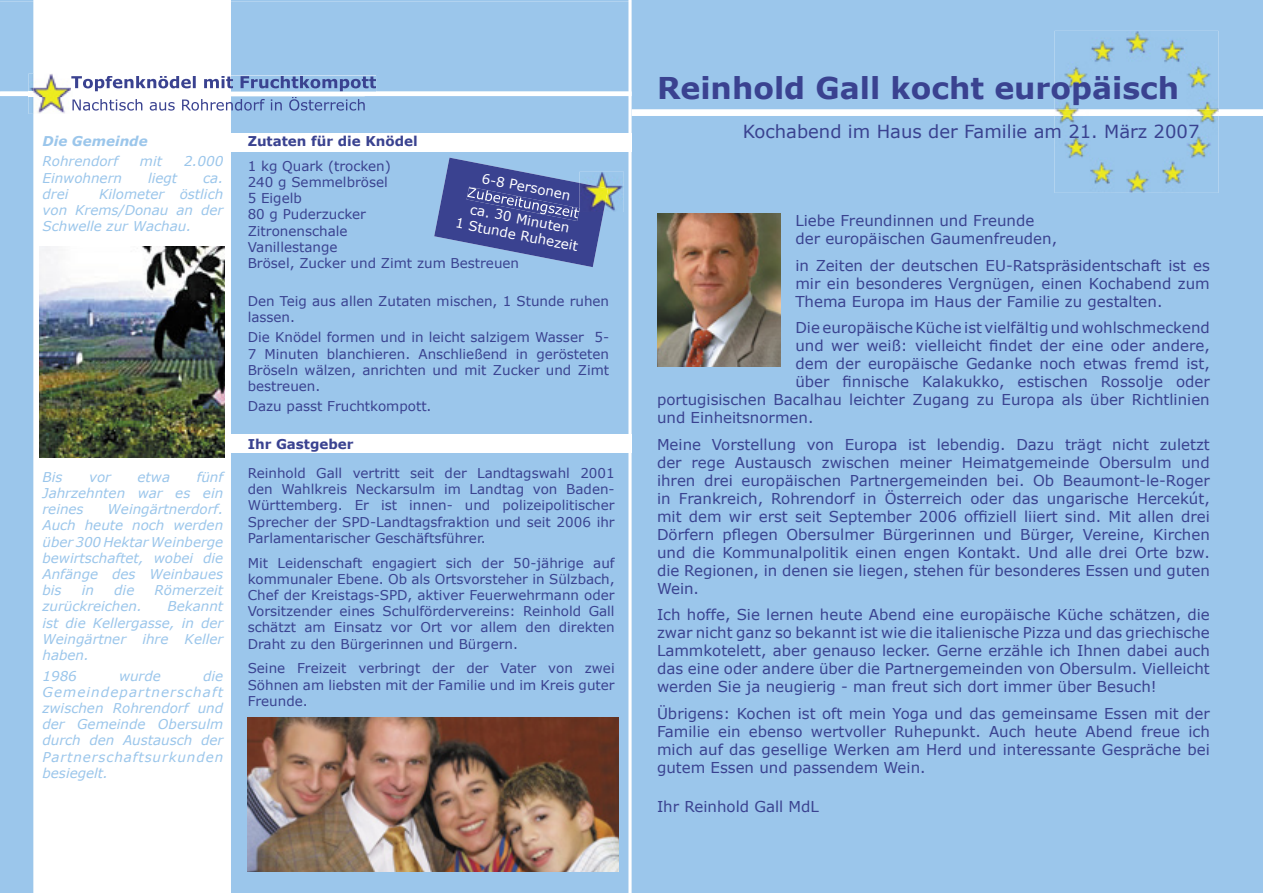
<style>
.page{position:relative;width:1263px;height:893px;background:#fff}
.page>*{position:absolute;margin:0;border:0;box-sizing:border-box;transform-origin:0 0}
.t1{font:700 30px "Verdana";color:#3a4290}
.t2{font:18px "Verdana";color:#3a4290}
.t3{font:15px/18px "Verdana";color:#3a4290;text-align:justify}
.t4{font:13.5px/16.2px "Verdana";color:#3a4290;text-align:justify}
.t5{font:italic 13.5px/16.2px "Verdana";color:#9bc6eb;text-align:justify}
.t6{font:13.5px/16.2px "Verdana";color:#fff;text-align:center}
.t7{font:700 13.5px "Verdana";color:#3a4290}
.t8{font:italic 700 13.5px "Verdana";color:#9bc6eb}
</style>
<div class="page">
<div style="left:631px;top:0;width:632px;height:893px;background:#9bc6eb"></div>
<img style="left:657px;top:213px;width:123px;height:153px">
<hr style="left:1218px;top:111px;width:45px;height:3px;background:#fff">
<hr style="left:631px;top:111px;width:423px;height:3px;background:#fff">
<hr style="left:1218px;top:109px;width:45px;height:2px;background:#fff">
<hr style="left:631px;top:109px;width:423px;height:2px;background:#fff">
<hr style="left:1218px;top:114px;width:45px;height:2px;background:#fff">
<hr style="left:631px;top:114px;width:423px;height:2px;background:#fff">
<div style="left:0;top:1px;width:628px;height:892px;background:#9bc6eb"></div>
<svg style="left:34px;top:1px;width:197px;height:892px"></svg>
<svg style="left:231px;top:76px;width:145px;height:15px;background:#7897cb"></svg>
<svg style="left:73px;top:76px;width:158px;height:15px"></svg>
<svg style="left:231px;top:97px;width:134px;height:14px;background:#85a9d7"></svg>
<svg style="left:73px;top:97px;width:158px;height:14px"></svg>
<div style="left:220px;top:133px;width:411px;height:18px;background:#fff"></div>
<div style="left:225px;top:435px;width:406px;height:18px;background:#fff"></div>
<hr style="left:73px;top:92px;width:558px;height:4px;background:#fff">
<hr style="left:0;top:92px;width:28px;height:4px;background:#fff">
<img style="left:603px;top:172px;width:21px;height:40px">
<img style="left:603px;top:183px;width:5px;height:29px">
<svg style="left:434px;top:158px;width:169px;height:109px;background:#5d6fac"></svg>
<img style="left:28px;top:74px;width:45px;height:40px">
<svg style="left:71px;top:76px;width:2px;height:15px"></svg>
<svg style="left:72px;top:97px;width:1px;height:14px"></svg>
<img style="left:28px;top:92px;width:45px;height:4px">
<img style="left:39px;top:247px;width:185px;height:210px">
<img style="left:1054px;top:31px;width:164px;height:162px">
<img style="left:1054px;top:109px;width:164px;height:7px">
<img style="left:247px;top:717px;width:371px;height:155px">
<p class="t8" style="left:43px;top:133px;width:107px">Die Gemeinde</p>
<p class="t5" style="left:43px;top:153px;width:77px">Rohrendorf</p>
<p class="t5" style="left:140px;top:153px;width:24px">mit</p>
<p class="t5" style="left:184px;top:153px;width:41px">2.000</p>
<p class="t5" style="left:43px;top:169px;width:81px">Einwohnern</p>
<p class="t5" style="left:148px;top:169px;width:31px">liegt</p>
<p class="t5" style="left:203px;top:169px;width:22px">ca.</p>
<p class="t5" style="left:43px;top:185px;width:27px">drei</p>
<p class="t5" style="left:43px;top:185px;width:182px;text-indent:57px">Kilometer östlich von Krems/Donau an der Schwelle zur Wachau.</p>
<p class="t5" style="left:43px;top:468px;width:182px;text-indent:154px">fünf Jahrzehnten war es ein reines</p>
<p class="t5" style="left:43px;top:468px;width:21px">Bis</p>
<p class="t5" style="left:89px;top:468px;width:23px">vor</p>
<p class="t5" style="left:138px;top:468px;width:34px">etwa</p>
<p class="t5" style="left:43px;top:501px;width:182px;text-indent:65px">Weingärtnerdorf.<br>Auch heute noch werden über 300 Hektar Weinberge bewirtschaftet, wobei die Anfänge des Weinbaues bis</p>
<p class="t5" style="left:82px;top:582px;width:14px">in</p>
<p class="t5" style="left:114px;top:582px;width:22px">die</p>
<p class="t5" style="left:155px;top:582px;width:70px">Römerzeit</p>
<p class="t5" style="left:43px;top:598px;width:101px">zurückreichen.</p>
<p class="t5" style="left:43px;top:598px;width:182px;text-indent:125px">Bekannt ist die Kellergasse, in der Weingärtner ihre Keller haben.</p>
<p class="t5" style="left:43px;top:667px;width:36px">1986</p>
<p class="t5" style="left:119px;top:667px;width:43px">wurde</p>
<p class="t5" style="left:43px;top:667px;width:182px;text-indent:161px">die Gemeindepartnerschaft zwischen Rohrendorf und der Gemeinde Obersulm durch den Austausch der Partnerschaftsurkunden besiegelt.</p>
<p class="t7" style="left:248px;top:133px;width:172px">Zutaten für die Knödel</p>
<p class="t4" style="left:248px;top:157px;width:273px;text-align:left">1 kg Quark (trocken)<br>240 g Semmelbrösel<br>5 Eigelb<br>80 g Puderzucker<br>Zitronenschale<br>Vanillestange<br>Brösel, Zucker und Zimt zum Bestreuen</p>
<p class="t4" style="left:248px;top:292px;width:363px">Den Teig aus allen Zutaten mischen, 1 Stunde ruhen lassen.</p>
<p class="t4" style="left:248px;top:329px;width:363px">Die Knödel formen und in leicht salzigem Wasser 5- 7 Minuten blanchieren. Anschließend in gerösteten Bröseln wälzen, anrichten und mit Zucker und Zimt bestreuen.</p>
<p class="t4" style="left:248px;top:398px;width:185px">Dazu passt Fruchtkompott.</p>
<p class="t7" style="left:248px;top:435px;width:107px">Ihr Gastgeber</p>
<p class="t6" style="left:484px;top:170px;width:92px;rotate:11deg">6-8 Personen</p>
<p class="t6" style="left:460px;top:198px;width:126px;rotate:11deg">ca. 30 Minuten<br>1 Stunde Ruhezeit</p>
<p class="t4" style="left:248px;top:465px;width:368px">Reinhold Gall vertritt seit der Landtagswahl 2001 den Wahlkreis Neckarsulm im Landtag von Baden-Württemberg. Er ist innen- und polizeipolitischer Sprecher der SPD-Landtagsfraktion und seit 2006 ihr Parlamentarischer Geschäftsführer.</p>
<p class="t4" style="left:248px;top:554px;width:368px">Mit Leidenschaft engagiert sich der 50-jährige auf kommunaler Ebene. Ob als Ortsvorsteher in Sülzbach, Chef der Kreistags-SPD, aktiver Feuerwehrmann oder Vorsitzender eines Schulfördervereins: Reinhold Gall schätzt am Einsatz vor Ort vor allem den direkten Draht zu den Bürgerinnen und Bürgern.</p>
<p class="t4" style="left:248px;top:660px;width:368px">Seine Freizeit verbringt der der Vater von zwei Söhnen am liebsten mit der Familie und im Kreis guter Freunde.</p>
<h1 class="t1" style="left:657px;top:69px;width:524px">Reinhold Gall kocht europäisch</h1>
<p class="t2" style="left:743px;top:120px;width:458px">Kochabend im Haus der Familie am 21. März 2007</p>
<p class="t3" style="left:795px;top:211px;width:263px">Liebe Freundinnen und Freunde der europäischen Gaumenfreuden,</p>
<p class="t3" style="left:795px;top:256px;width:416px">in Zeiten der deutschen EU-Ratspräsidentschaft ist es mir ein besonderes Vergnügen, einen Kochabend zum Thema Europa im Haus der Familie zu gestalten.</p>
<p class="t3" style="left:795px;top:318px;width:416px">Die europäische Küche ist vielfältig und wohlschmeckend</p>
<p class="t3" style="left:795px;top:336px;width:416px">und wer weiß: vielleicht findet der eine oder andere,</p>
<p class="t3" style="left:795px;top:354px;width:416px">dem der europäische Gedanke noch etwas fremd ist,</p>
<p class="t3" style="left:795px;top:372px;width:416px">über finnische Kalakukko, estischen Rossolje oder</p>
<p class="t3" style="left:657px;top:390px;width:554px">portugisischen Bacalhau leichter Zugang zu Europa als über Richtlinien</p>
<p class="t3" style="left:657px;top:408px;width:158px">und Einheitsnormen.</p>
<p class="t3" style="left:657px;top:435px;width:554px">Meine Vorstellung von Europa ist lebendig. Dazu trägt nicht zuletzt der rege Austausch zwischen meiner Heimatgemeinde Obersulm und ihren drei europäischen Partnergemeinden bei. Ob Beaumont-le-Roger in Frankreich, Rohrendorf in Österreich oder das ungarische Hercekút, mit dem wir erst seit September 2006 offiziell liiert sind. Mit allen drei Dörfern pflegen Obersulmer Bürgerinnen und Bürger, Vereine, Kirchen und die Kommunalpolitik einen engen Kontakt. Und alle drei Orte bzw. die Regionen, in denen sie liegen, stehen für besonderes Essen und guten Wein.</p>
<p class="t3" style="left:657px;top:605px;width:554px">Ich hoffe, Sie lernen heute Abend eine europäische Küche schätzen, die zwar nicht ganz so bekannt ist wie die italienische Pizza und das griechische Lammkotelett, aber genauso lecker. Gerne erzähle ich Ihnen dabei auch das eine oder andere über die Partnergemeinden von Obersulm. Vielleicht werden Sie ja neugierig - man freut sich dort immer über Besuch!</p>
<p class="t3" style="left:657px;top:704px;width:554px">Übrigens: Kochen ist oft mein Yoga und das gemeinsame Essen mit der Familie ein ebenso wertvoller Ruhepunkt. Auch heute Abend freue ich mich auf das gesellige Werken am Herd und interessante Gespräche bei gutem Essen und passendem Wein.</p>
<p class="t3" style="left:657px;top:797px;width:163px">Ihr Reinhold Gall MdL</p>
</div>
